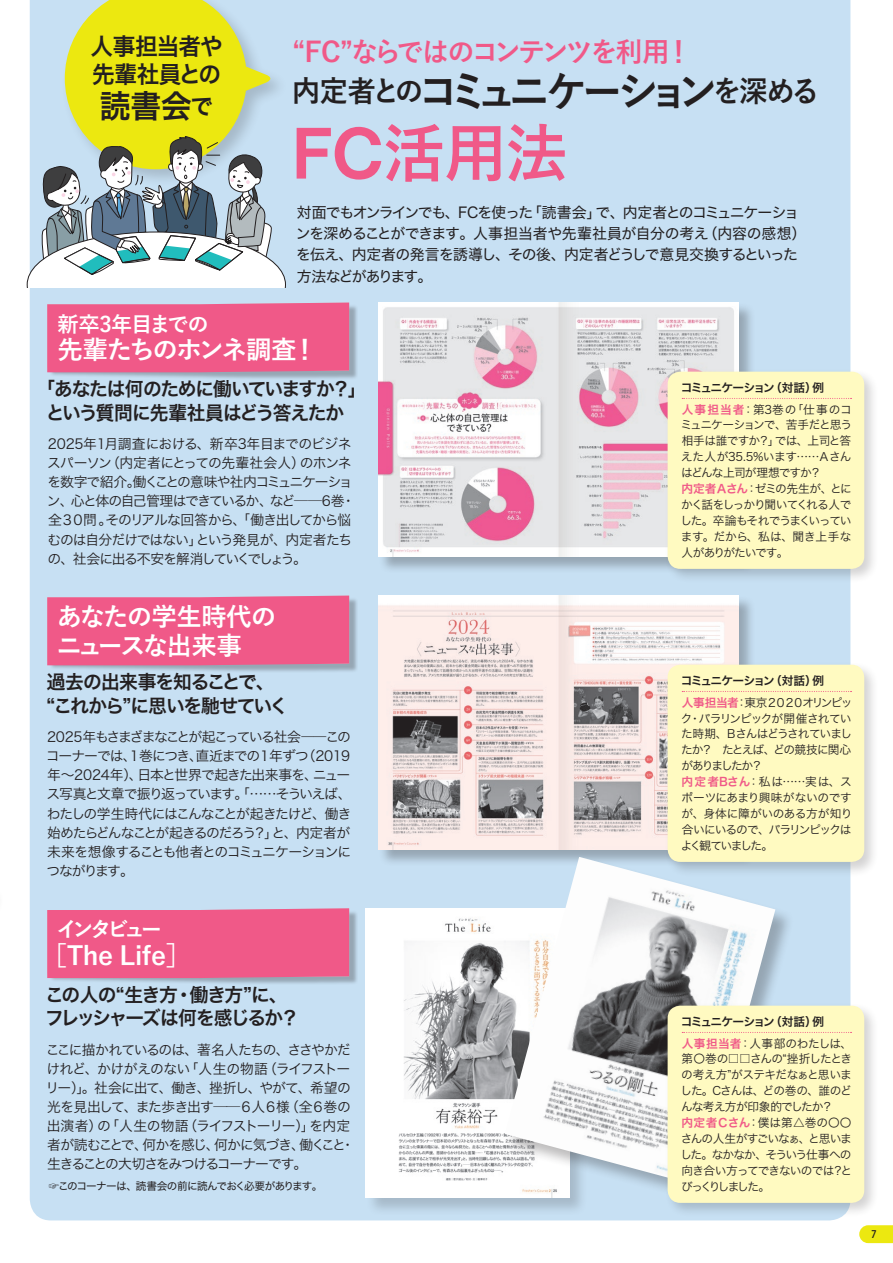
<style>
.page{position:relative;width:893px;height:1263px;background:#fff}
.page>*{position:absolute;margin:0;border:0;box-sizing:border-box;transform-origin:0 0}
.t1{font:700 63.75px "Yu Go Pr 6 N";color:#f05988}
.t2{font:31.95px "Hira Kaku Std N W6";color:#231f20}
.t3{font:700 29.7px "Yu Go Pr 6 N";letter-spacing:-.075em;color:#231f20;scale:.96 1}
.t4{font:700 27.6px "Yu Go Pr 6 N";letter-spacing:-.11em;color:#f05988}
._4-7pコーナー名{font:700 25.5px "Yu Go Pr 6 N";letter-spacing:-.045em;color:#fff}
._4-7pコーナー名-2{font:700 25.5px "Yu Go Pr 6 N";letter-spacing:-.11em;color:#fff}
.t5{font:23.4px "Hira Kaku Std N W6";letter-spacing:-.035em;color:#231f20}
._4-7pコーナー名サブ{font:700 21.3px "Yu Go Pr 6 N";letter-spacing:-.04em;color:#fff}
._4-7pコーナー名サブ-2{font:700 21.3px "Yu Go Pr 6 N";letter-spacing:-.155em;color:#fff}
._4-7pコーナー名キャッチ{font:19.2px "Hira Kaku Std N W6";letter-spacing:-.065em;color:#231f20}
._4-7pコーナー名キャッチ-2{font:19.2px "Hira Kaku Std N W6";letter-spacing:-.105em;color:#231f20}
._4-7p説明文2{font:14.85px/21.3px "Hira Kaku Std N W4";letter-spacing:-.055em;color:#231f20}
._4-7p説明文2-2{font:13.8px/19.2px "Hira Kaku Std N W3";letter-spacing:-.08em;color:#231f20}
._4-7p説明文2-3{font:11.7px/15.9px "Hira Kaku Std N W3";letter-spacing:-.075em;color:#231f20;text-align:justify}
._4-7p説明文2-4{font:11.7px "Hira Kaku Std N W6";letter-spacing:-.135em;color:#231f20}
._4-7p説明文2-5{font:10.65px "Hira Kaku Std N W4";letter-spacing:-.065em;color:#231f20}
.t6{font:500 10.65px "ITC Avant Garde Std";color:#231f20;scale:.9 1}
.s1{font-size:23.4px}
.s2{font-size:42.45px}
.s3{font-family:"Tsuku Go Pro E";font-weight:400}
.s4{font-family:"Hira Kaku Std N W6";color:#f05988}
</style>
<div class="page">
<div style="left:30px;top:0;width:820px;height:1220px;background:#c7e0f3"></div>
<svg style="left:27px;top:0;width:259px;height:287px"></svg>
<svg style="left:859px;top:1225px;width:34px;height:18px"></svg>
<div style="left:378px;top:302px;width:378px;height:272px;background:#231f20;opacity:.3"></div>
<img style="left:379px;top:303px;width:360px;height:254px">
<div style="left:378px;top:595px;width:378px;height:272px;background:#231f20;opacity:.3"></div>
<img style="left:379px;top:596px;width:360px;height:254px">
<div style="left:665px;top:369px;width:215px;height:215px;background:#231f20;opacity:.2"></div>
<div style="left:668px;top:372px;width:196px;height:197px;background:#fffac1;border-radius:13px"></div>
<div style="left:665px;top:662px;width:215px;height:215px;background:#231f20;opacity:.2"></div>
<div style="left:668px;top:665px;width:196px;height:197px;background:#fffac1;border-radius:13px"></div>
<svg style="left:682px;top:398px;width:169px;height:1px"></svg>
<svg style="left:682px;top:691px;width:169px;height:1px"></svg>
<div style="left:49px;top:304px;width:309px;height:76px;background:#231f20;opacity:.3"></div>
<div style="left:47px;top:303px;width:302px;height:69px;background:#f05988"></div>
<div style="left:49px;top:597px;width:309px;height:76px;background:#231f20;opacity:.3"></div>
<div style="left:47px;top:596px;width:302px;height:69px;background:#f05988"></div>
<div style="left:49px;top:910px;width:309px;height:76px;background:#231f20;opacity:.3"></div>
<div style="left:47px;top:908px;width:302px;height:70px;background:#f05988"></div>
<div style="left:365px;top:908px;width:223px;height:309px;background:#231f20;opacity:.2"></div>
<img style="left:365px;top:908px;width:140px;height:289px">
<div style="left:505px;top:857px;width:289px;height:349px;background:#231f20;opacity:.3"></div>
<img style="left:505px;top:857px;width:270px;height:329px">
<div style="left:665px;top:1003px;width:215px;height:215px;background:#231f20;opacity:.2"></div>
<div style="left:668px;top:1006px;width:196px;height:197px;background:#fffac1;border-radius:13px"></div>
<svg style="left:682px;top:1032px;width:169px;height:1px"></svg>
<p class="t5" style="left:90px;top:28px;width:134px">人事担当者や</p>
<p class="t5" style="left:92px;top:56px;width:131px">先輩社員との</p>
<p class="t2" style="left:100px;top:81px;width:115px">読書会<span class="s1">で</span></p>
<p class="t4" style="left:292px;top:36px;width:401px">“FC”ならではのコンテンツを利用 ！</p>
<p class="t3" style="left:292px;top:75px;width:551px">内定者との<span class="s2">コミュニケーション</span>を深める</p>
<p class="t1" style="left:292px;top:117px;width:278px"><span class="s3">FC</span>活用法</p>
<p class="_4-7p説明文2" style="left:296px;top:202px;width:512px">対面でもオンラインでも、FCを使った「読書会」で、内定者とのコミュニケーションを深めることができます。人事担当者や先輩社員が自分の考え（内容の感想）を伝え、内定者の発言を誘導し、その後、内定者どうしで意見交換するといった方法などがあります。</p>
<p class="_4-7pコーナー名サブ" style="left:58px;top:312px;width:153px">新卒3年目までの</p>
<p class="_4-7pコーナー名" style="left:58px;top:335px;width:262px">先輩たちのホンネ調査 ！</p>
<p class="_4-7pコーナー名キャッチ" style="left:36px;top:374px;width:332px">「あなたは何のために働いていますか？」</p>
<p class="_4-7pコーナー名キャッチ" style="left:46px;top:398px;width:300px">という質問に先輩社員はどう答えたか</p>
<p class="_4-7p説明文2-2" style="left:47px;top:434px;width:310px">2025年1月調査における、新卒3年目までのビジネスパーソン（内定者にとっての先輩社会人）のホンネを数字で紹介。働くことの意味や社内コミュニケーション、心と体の自己管理はできているか、など──6巻・全３０問。そのリアルな回答から、「働き出してから悩むのは自分だけではない」という発見が、内定者たちの、社会に出る不安を解消していくでしょう。</p>
<p class="_4-7pコーナー名" style="left:57px;top:602px;width:221px">あなたの学生時代の</p>
<p class="_4-7pコーナー名-2" style="left:56px;top:631px;width:187px">ニュースな出来事</p>
<p class="_4-7pコーナー名キャッチ" style="left:47px;top:667px;width:229px">過去の出来事を知ることで、</p>
<p class="_4-7pコーナー名キャッチ" style="left:47px;top:691px;width:243px">“これから”に思いを馳せていく</p>
<p class="_4-7p説明文2-2" style="left:46px;top:727px;width:307px;text-align:justify">2025年もさまざまなことが起こっている社会――このコーナーでは、１巻につき、直近までの１年ずつ（2019年～2024年）、日本と世界で起きた出来事を、ニュース写真と文章で振り返っています。「……そういえば、わたしの学生時代にはこんなことが起きたけど、働き始めたらどんなことが起きるのだろう？」と、内定者が未来を想像することも他者とのコミュニケーションにつながります。</p>
<p class="_4-7pコーナー名サブ-2" style="left:56px;top:918px;width:108px">インタビュー</p>
<p class="_4-7pコーナー名" style="left:42px;top:941px;width:151px">［The Life］</p>
<p class="_4-7pコーナー名キャッチ" style="left:45px;top:980px;width:244px">この人の“生き方・働き方”に、</p>
<p class="_4-7pコーナー名キャッチ-2" style="left:45px;top:1003px;width:255px">フレッシャーズは何を感じるか？</p>
<p class="_4-7p説明文2-2" style="left:46px;top:1040px;width:311px">ここに描かれているのは、著名人たちの、ささやかだけれど、かけがえのない「人生の物語（ライフストーリー）」。社会に出て、働き、挫折し、やがて、希望の光を見出して、また歩き出す──６人６様（全６巻の出演者）の「人生の物語（ライフストーリー）」を内定者が読むことで、何かを感じ、何かに気づき、働くこと・生きることの大切さをみつけるコーナーです。</p>
<p class="_4-7p説明文2-5" style="left:49px;top:1178px;width:275px">☞このコーナーは、読書会の前に読んでおく必要があります。</p>
<p class="_4-7p説明文2-4" style="left:681px;top:379px;width:145px">コミュニケーション（対話）例</p>
<p class="_4-7p説明文2-3" style="left:681px;top:401px;width:173px"><span class="s4">人事担当者</span>：第3巻の「仕事のコミュニケーションで、苦手だと思う相手は誰ですか？」では、上司と答えた人が35.5％います……Ａさんはどんな上司が理想ですか？</p>
<p class="_4-7p説明文2-3" style="left:680px;top:481px;width:173px"><span class="s4">内定者Ａさん</span>：ゼミの先生が、とにかく話をしっかり聞いてくれる人でした。卒論もそれでうまくいっています。だから、私は、聞き上手な人がありがたいです。</p>
<p class="_4-7p説明文2-4" style="left:681px;top:672px;width:145px">コミュニケーション（対話）例</p>
<p class="_4-7p説明文2-3" style="left:681px;top:694px;width:173px"><span class="s4">人事担当者</span>：東京２０２０オリンピック・パラリンピックが開催されていた時期、Ｂさんはどうされていましたか？　たとえば、どの競技に関心がありましたか？</p>
<p class="_4-7p説明文2-3" style="left:681px;top:774px;width:173px"><span class="s4">内定者Bさん</span>：私は……実は、スポーツにあまり興味がないのですが、身体に障がいのある方が知り合いにいるので、パラリンピックはよく観ていました。</p>
<p class="_4-7p説明文2-4" style="left:681px;top:1013px;width:145px">コミュニケーション（対話）例</p>
<p class="_4-7p説明文2-3" style="left:680px;top:1035px;width:173px"><span class="s4">人事担当者</span>：人事部のわたしは、第〇巻の□□さんの“挫折したときの考え方”がステキだなぁと思いました。Cさんは、どの巻の、誰のどんな考え方が印象的でしたか？</p>
<p class="_4-7p説明文2-3" style="left:680px;top:1115px;width:173px"><span class="s4">内定者Ｃさん</span>：僕は第△巻の〇〇さんの人生がすごいなぁ、と思いました。なかなか、そういう仕事への向き合い方ってできないのでは？とびっくりしました。</p>
<p class="t6" style="left:871px;top:1227px;width:8px">7</p>
</div>
